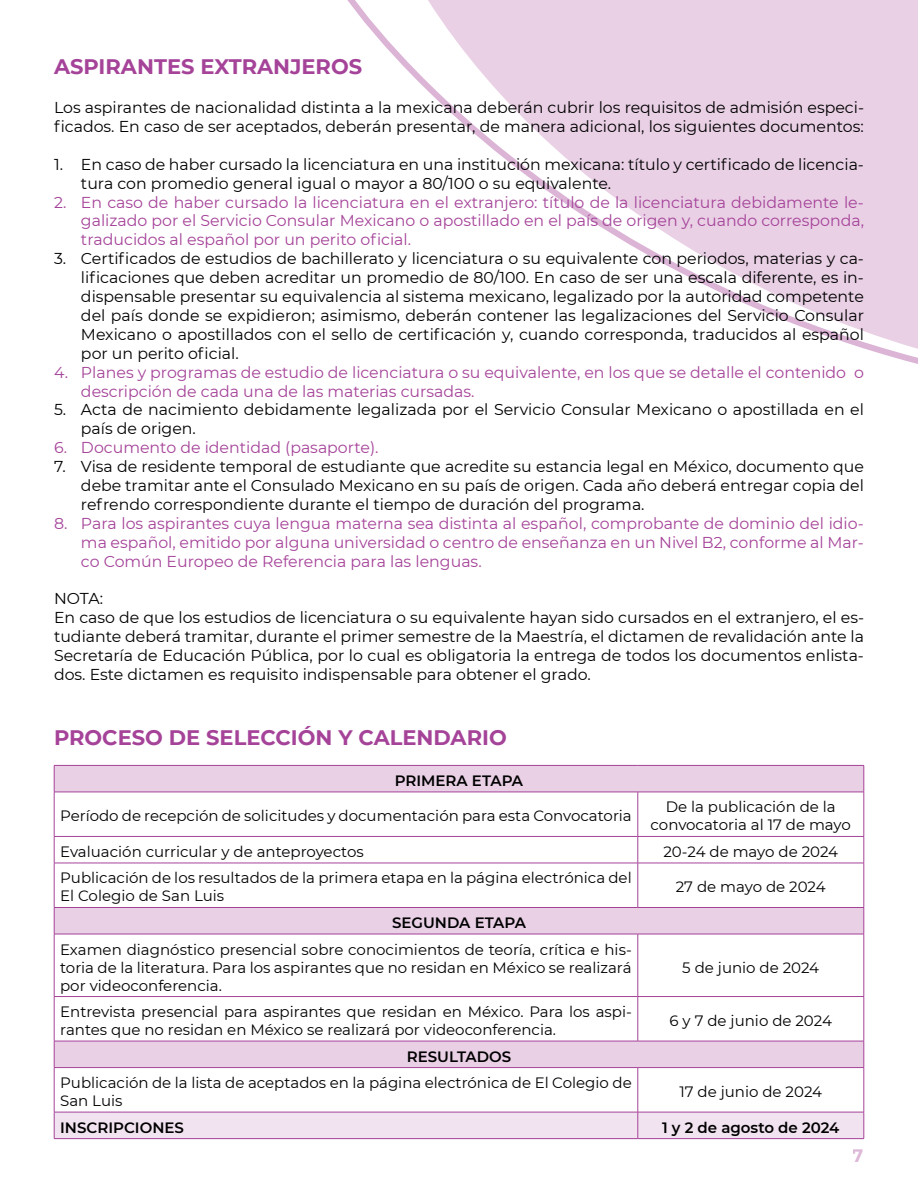
<style>
.page{position:relative;width:918px;height:1188px;background:#fff}
.page>*{position:absolute;margin:0;border:0;box-sizing:border-box;transform-origin:0 0}
.t1{font:700 21px "Montserrat";color:#a54399}
.t2{font:700 18px "Montserrat";color:#bc72b2}
.t3{font:15.75px/18.9px "Montserrat";color:#000}
.t4{font:15.75px/18.9px "Montserrat";color:#a54399;text-align:justify}
.t5{font:15px/18px "Montserrat";color:#000}
.t6{font:600 15px "Montserrat";color:#000}
</style>
<div class="page">
<svg style="left:347px;top:0;width:571px;height:364px"></svg>
<svg style="left:55px;top:766px;width:809px;height:301px"></svg>
<hr style="left:54px;top:765px;width:584px;height:1px;background:#a54399">
<svg style="left:54px;top:766px;width:1px;height:26px"></svg>
<hr style="left:638px;top:765px;width:226px;height:1px;background:#a54399">
<svg style="left:864px;top:766px;width:1px;height:26px"></svg>
<hr style="left:54px;top:792px;width:584px;height:1px;background:#a54399">
<hr style="left:54px;top:792px;width:1px;height:44px;background:#a54399">
<hr style="left:638px;top:792px;width:226px;height:1px;background:#a54399">
<hr style="left:638px;top:792px;width:1px;height:44px;background:#a54399">
<hr style="left:864px;top:792px;width:1px;height:44px;background:#a54399">
<hr style="left:54px;top:836px;width:584px;height:1px;background:#a54399">
<svg style="left:54px;top:837px;width:1px;height:26px"></svg>
<hr style="left:638px;top:836px;width:226px;height:1px;background:#a54399">
<svg style="left:638px;top:837px;width:1px;height:26px"></svg>
<svg style="left:864px;top:837px;width:1px;height:26px"></svg>
<hr style="left:54px;top:863px;width:584px;height:1px;background:#a54399">
<hr style="left:54px;top:863px;width:1px;height:44px;background:#a54399">
<hr style="left:638px;top:863px;width:226px;height:1px;background:#a54399">
<hr style="left:638px;top:863px;width:1px;height:44px;background:#a54399">
<hr style="left:864px;top:863px;width:1px;height:44px;background:#a54399">
<hr style="left:54px;top:907px;width:584px;height:1px;background:#a54399">
<svg style="left:54px;top:908px;width:1px;height:26px"></svg>
<hr style="left:638px;top:907px;width:226px;height:1px;background:#a54399">
<svg style="left:864px;top:908px;width:1px;height:26px"></svg>
<hr style="left:54px;top:934px;width:584px;height:1px;background:#a54399">
<hr style="left:54px;top:934px;width:1px;height:62px;background:#a54399">
<hr style="left:638px;top:934px;width:226px;height:1px;background:#a54399">
<hr style="left:638px;top:934px;width:1px;height:62px;background:#a54399">
<hr style="left:864px;top:934px;width:1px;height:62px;background:#a54399">
<hr style="left:54px;top:996px;width:584px;height:1px;background:#a54399">
<hr style="left:54px;top:997px;width:1px;height:44px;background:#a54399">
<hr style="left:638px;top:996px;width:226px;height:1px;background:#a54399">
<hr style="left:638px;top:997px;width:1px;height:44px;background:#a54399">
<hr style="left:864px;top:997px;width:1px;height:44px;background:#a54399">
<hr style="left:54px;top:1041px;width:584px;height:1px;background:#a54399">
<svg style="left:54px;top:1041px;width:1px;height:26px"></svg>
<hr style="left:638px;top:1041px;width:226px;height:1px;background:#a54399">
<svg style="left:864px;top:1041px;width:1px;height:26px"></svg>
<hr style="left:54px;top:1067px;width:584px;height:1px;background:#a54399">
<hr style="left:54px;top:1068px;width:1px;height:44px;background:#a54399">
<hr style="left:638px;top:1067px;width:226px;height:1px;background:#a54399">
<hr style="left:638px;top:1068px;width:1px;height:44px;background:#a54399">
<hr style="left:864px;top:1068px;width:1px;height:44px;background:#a54399">
<div style="left:54px;top:1112px;width:811px;height:27px;background:#f2e3f0"></div>
<hr style="left:54px;top:1138px;width:584px;height:1px;background:#a54399">
<hr style="left:638px;top:1138px;width:226px;height:1px;background:#a54399">
<h1 class="t1" style="left:54px;top:52px;width:310px">ASPIRANTES EXTRANJEROS</h1>
<p class="t3" style="left:54px;top:97px;width:812px">Los aspirantes de nacionalidad distinta a la mexicana deberán cubrir los requisitos de admisión especi&shy;ficados. En caso de ser aceptados, deberán presentar, de manera adicional, los siguientes documentos:</p>
<p class="t3" style="left:81px;top:154px;width:785px;text-indent:-27px">1. En caso de haber cursado la licenciatura en una institución mexicana: título y certificado de licencia&shy;tura con promedio general igual o mayor a 80/100 o su equivalente.</p>
<p class="t4" style="left:81px;top:192px;width:785px;text-indent:-27px">2. En caso de haber cursado la licenciatura en el extranjero: título de la licenciatura debidamente le&shy;galizado por el Servicio Consular Mexicano o apostillado en el país de origen y, cuando corresponda, traducidos al español por un perito oficial.</p>
<p class="t3" style="left:81px;top:249px;width:785px;text-align:justify;text-indent:-27px">3. Certificados de estudios de bachillerato y licenciatura o su equivalente con periodos, materias y ca&shy;lificaciones que deben acreditar un promedio de 80/100. En caso de ser una escala diferente, es in&shy;dispensable presentar su equivalencia al sistema mexicano, legalizado por la autoridad competente del país donde se expidieron; asimismo, deberán contener las legalizaciones del Servicio Consular Mexicano o apostillados con el sello de certificación y, cuando corresponda, traducidos al español por un perito oficial.</p>
<p class="t4" style="left:81px;top:362px;width:784px;text-indent:-27px">4. Planes y programas de estudio de licenciatura o su equivalente, en los que se detalle el contenido o descripción de cada una de las materias cursadas.</p>
<p class="t3" style="left:81px;top:400px;width:784px;text-indent:-27px">5. Acta de nacimiento debidamente legalizada por el Servicio Consular Mexicano o apostillada en el país de origen.</p>
<p class="t4" style="left:54px;top:438px;width:326px">6. Documento de identidad (pasaporte).</p>
<p class="t3" style="left:81px;top:457px;width:785px;text-align:justify;text-indent:-27px">7. Visa de residente temporal de estudiante que acredite su estancia legal en México, documento que debe tramitar ante el Consulado Mexicano en su país de origen. Cada año deberá entregar copia del refrendo correspondiente durante el tiempo de duración del programa.</p>
<p class="t4" style="left:81px;top:513px;width:784px;text-indent:-27px">8. Para los aspirantes cuya lengua materna sea distinta al español, comprobante de dominio del idio&shy;ma español, emitido por alguna universidad o centro de enseñanza en un Nivel B2, conforme al Mar&shy;co Común Europeo de Referencia para las lenguas.</p>
<p class="t3" style="left:54px;top:589px;width:812px">NOTA:<br>En caso de que los estudios de licenciatura o su equivalente hayan sido cursados en el extranjero, el es&shy;tudiante deberá tramitar, durante el primer semestre de la Maestría, el dictamen de revalidación ante la Secretaría de Educación Pública, por lo cual es obligatoria la entrega de todos los documentos enlista&shy;dos. Este dictamen es requisito indispensable para obtener el grado.</p>
<h1 class="t1" style="left:54px;top:722px;width:454px">PROCESO DE SELECCIÓN Y CALENDARIO</h1>
<p class="t6" style="left:395px;top:770px;width:130px">PRIMERA ETAPA</p>
<p class="t5" style="left:60px;top:807px;width:573px">Período de recepción de solicitudes y documentación para esta Convocatoria</p>
<p class="t5" style="left:651px;top:798px;width:202px;text-align:center">De la publicación de la convocatoria al 17 de mayo</p>
<p class="t5" style="left:60px;top:842px;width:305px">Evaluación curricular y de anteproyectos</p>
<p class="t5" style="left:663px;top:842px;width:176px">20-24 de mayo de 2024</p>
<p class="t5" style="left:60px;top:869px;width:573px">Publicación de los resultados de la primera etapa en la página electrónica del<br>El Colegio de San Luis</p>
<p class="t5" style="left:676px;top:878px;width:151px">27 de mayo de 2024</p>
<p class="t6" style="left:392px;top:912px;width:135px">SEGUNDA ETAPA</p>
<p class="t5" style="left:60px;top:940px;width:573px;text-align:justify">Examen diagnóstico presencial sobre conocimientos de teoría, crítica e his&shy;toria de la literatura. Para los aspirantes que no residan en México se realizará por videoconferencia.</p>
<p class="t5" style="left:682px;top:958px;width:138px">5 de junio de 2024</p>
<p class="t5" style="left:60px;top:1002px;width:573px">Entrevista presencial para aspirantes que residan en México. Para los aspi&shy;rantes que no residan en México se realizará por videoconferencia.</p>
<p class="t5" style="left:670px;top:1011px;width:164px">6 y 7 de junio de 2024</p>
<p class="t6" style="left:407px;top:1046px;width:106px">RESULTADOS</p>
<p class="t5" style="left:60px;top:1073px;width:573px">Publicación de la lista de aceptados en la página electrónica de El Colegio de<br>San Luis</p>
<p class="t5" style="left:679px;top:1082px;width:144px">17 de junio de 2024</p>
<p class="t6" style="left:60px;top:1117px;width:125px">INSCRIPCIONES</p>
<p class="t6" style="left:662px;top:1117px;width:179px">1 y 2 de agosto de 2024</p>
<p class="t2" style="left:853px;top:1143px;width:13px">7</p>
</div>
